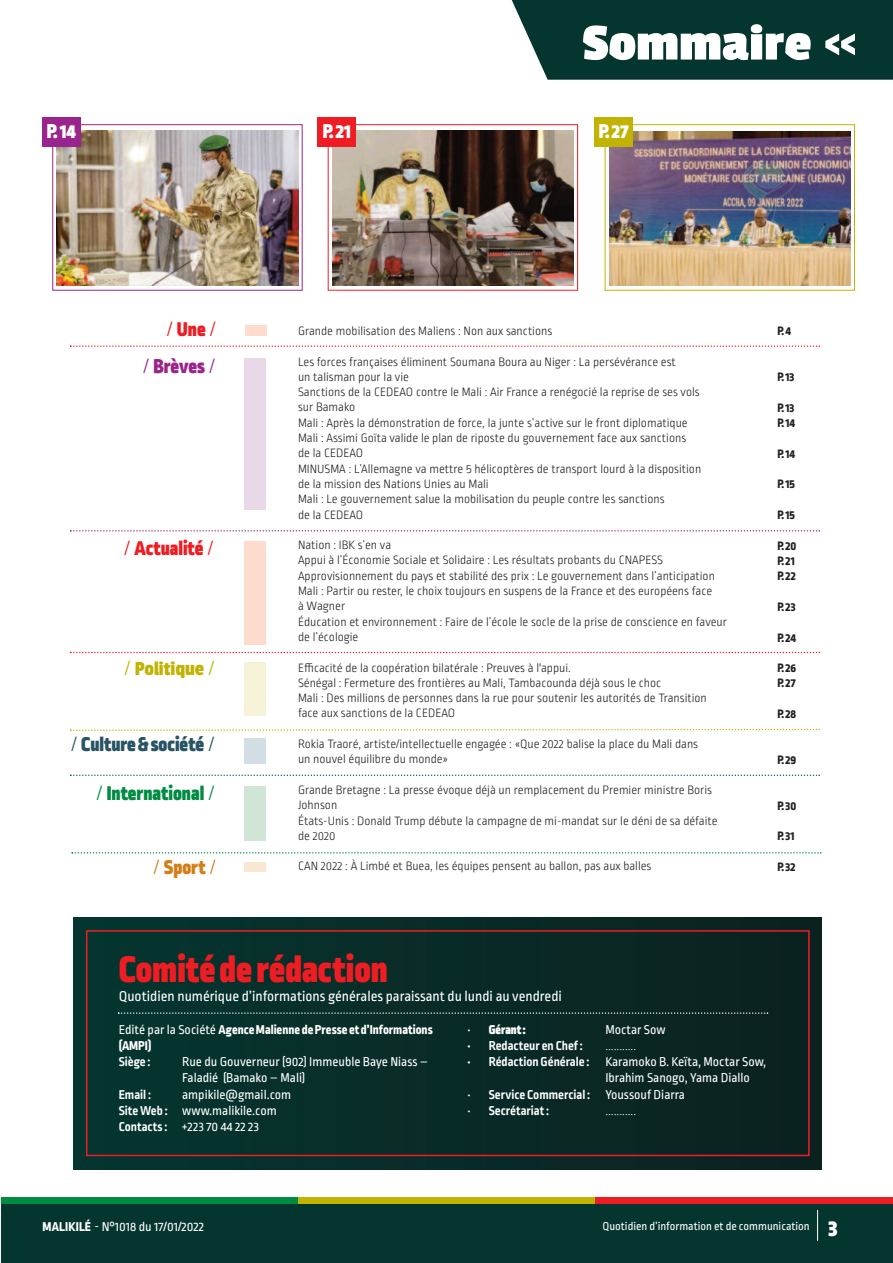
<style>
.page{position:relative;width:893px;height:1263px;background:#fff}
.page>*{position:absolute;margin:0;border:0;box-sizing:border-box;transform-origin:0 0}
.t1{font:700 54px "Passion One";color:#fff}
.t2{font:900 39px "Ropa Sans Pro";color:#ee1d23}
.t3{font:900 21px "Ropa Sans Pro";color:#275364}
.t4{font:900 21px "Ropa Sans Pro";color:#ee1d23}
.t5{font:900 21px "Ropa Sans Pro";color:#008b43}
.t6{font:900 21px "Ropa Sans Pro";color:#fff}
.t7{font:21px "Passion One";color:#c0b301}
.t8{font:900 21px "Ropa Sans Pro";color:#9b248a}
.t9{font:900 21px "Ropa Sans Pro";color:#d37e17}
.t10{font:15px "Ropa Sans Pro";color:#fff}
.t11{font:13.5px/16.2px "Ropa Sans Pro";color:#fff}
.t12{font:700 13.5px "Ropa Sans Pro";color:#fff}
.t13{font:800 13.5px/16.2px "Ropa Sans Pro";color:#fff}
.t14{font:300 13.5px "Ropa Sans Pro";color:#fff}
.t15{font:900 13.5px "Ropa Sans Pro";color:#fff}
.t16{font:300 12.75px/15.3px "Ropa Sans Pro";color:#231f20}
.t17{font:800 12.75px/15.3px "Ropa Sans Pro";color:#231f20}
.t18{font:12px "Ropa Sans Pro";color:#fff}
.s1{font-weight:300}
.s2{font-family:"Ropa Sans Pro";font-weight:300}
.s3{font-weight:400}
.s4{font-weight:700}
.s5{font-weight:800}
.s6{font-weight:900;font-size:24px}
</style>
<div class="page">
<div style="left:0;top:1203px;width:893px;height:60px;background:#05352f"></div>
<div style="left:0;top:1197px;width:298px;height:6px;background:#008b43"></div>
<div style="left:298px;top:1197px;width:297px;height:6px;background:#c0b301"></div>
<div style="left:595px;top:1197px;width:298px;height:6px;background:#ee1d23"></div>
<hr style="left:817px;top:1210px;width:1px;height:31px;background:#fff">
<div style="left:73px;top:917px;width:748px;height:252px;background:#082b27"></div>
<div style="left:86px;top:930px;width:724px;height:226px;border:2px solid #ee1d23"></div>
<svg style="left:512px;top:0;width:381px;height:80px;background:#14413b"></svg>
<svg style="left:118px;top:1012px;width:650px;height:2px"></svg>
<hr style="left:0;top:0;width:1px;height:1263px;background:#fff">
<div style="left:52px;top:124px;width:251px;height:167px;border:1px solid #9b248a"></div>
<div style="left:245px;top:325px;width:22px;height:11px;background:#fddcce"></div>
<div style="left:244px;top:358px;width:22px;height:152px;background:#e9d9e8"></div>
<div style="left:244px;top:541px;width:22px;height:104px;background:#fddcce"></div>
<div style="left:244px;top:662px;width:22px;height:53px;background:#f5f2d7"></div>
<div style="left:244px;top:738px;width:22px;height:26px;background:#d2dde4"></div>
<div style="left:244px;top:786px;width:22px;height:55px;background:#d1e5d7"></div>
<div style="left:244px;top:862px;width:22px;height:10px;background:#f8e7d3"></div>
<img style="left:57px;top:130px;width:241px;height:156px">
<div style="left:42px;top:117px;width:38px;height:29px;background:#99248e"></div>
<div style="left:328px;top:124px;width:250px;height:167px;border:1px solid #ee1d23"></div>
<img style="left:332px;top:130px;width:241px;height:156px">
<div style="left:318px;top:117px;width:38px;height:29px;background:#ee1d23"></div>
<div style="left:605px;top:124px;width:250px;height:167px;border:1px solid #c0b301"></div>
<img style="left:609px;top:131px;width:241px;height:155px">
<div style="left:595px;top:117px;width:38px;height:29px;background:#c0b301"></div>
<svg style="left:70px;top:345px;width:750px;height:2px"></svg>
<svg style="left:70px;top:530px;width:750px;height:2px"></svg>
<svg style="left:70px;top:652px;width:750px;height:1px"></svg>
<svg style="left:70px;top:728px;width:750px;height:3px"></svg>
<svg style="left:70px;top:774px;width:750px;height:2px"></svg>
<svg style="left:72px;top:852px;width:749px;height:1px"></svg>
<h1 class="t1" style="left:582px;top:15px;width:231px">Sommaire</h1>
<h3 class="t6" style="left:47px;top:124px;width:31px">P.14</h3>
<h3 class="t6" style="left:323px;top:124px;width:30px">P.21</h3>
<h3 class="t6" style="left:599px;top:124px;width:31px">P.27</h3>
<h3 class="t4" style="left:167px;top:323px;width:50px"><span class="s1">/</span> Une<span class="s1">/</span></h3>
<h3 class="t8" style="left:143px;top:359px;width:73px"><span class="s1">/</span> Brèves <span class="s1">/</span></h3>
<h3 class="t4" style="left:125px;top:541px;width:90px"><span class="s1">/</span> Actualité <span class="s1">/</span></h3>
<h3 class="t7" style="left:125px;top:658px;width:91px"><span class="s2">/</span> Politique <span class="s2">/</span></h3>
<h3 class="t3" style="left:71px;top:738px;width:144px"><span class="s1">/</span> Culture&amp;société <span class="s1">/</span></h3>
<h3 class="t5" style="left:97px;top:786px;width:119px"><span class="s1">/</span> International <span class="s1">/</span></h3>
<h3 class="t9" style="left:154px;top:860px;width:63px"><span class="s1">/</span> Sport <span class="s1">/</span></h3>
<p class="t16" style="left:298px;top:324px;width:256px">Grande mobilisation des Maliens : Non aux sanctions</p>
<p class="t16" style="left:298px;top:355px;width:405px">Les forces françaises éliminent Soumana Boura au Niger : La persévérance est<br>un talisman pour la vie<br>Sanctions de la CEDEAO contre le Mali : Air France a renégocié la reprise de ses vols sur Bamako<br>Mali : Après la démonstration de force, la junte s’active sur le front diplomatique Mali : Assimi Goïta valide le plan de riposte du gouvernement face aux sanctions de la CEDEAO<br>MINUSMA : L’Allemagne va mettre 5 hélicoptères de transport lourd à la disposition de la mission des Nations Unies au Mali<br>Mali : Le gouvernement salue la mobilisation du peuple contre les sanctions<br>de la CEDEAO</p>
<p class="t16" style="left:298px;top:538px;width:430px">Nation : IBK s’en va<br>Appui à l’Économie Sociale et Solidaire : Les résultats probants du CNAPESS Approvisionnement du pays et stabilité des prix : Le gouvernement dans l’anticipation Mali : Partir ou rester, le choix toujours en suspens de la France et des européens face<br>à Wagner<br>Éducation et environnement : Faire de l’école le socle de la prise de conscience en faveur de l’écologie</p>
<p class="t16" style="left:298px;top:661px;width:410px">Efficacité de la coopération bilatérale : Preuves à l'appui.<br>Sénégal : Fermeture des frontières au Mali, Tambacounda déjà sous le choc<br>Mali : Des millions de personnes dans la rue pour soutenir les autorités de Transition face aux sanctions de la CEDEAO</p>
<p class="t16" style="left:298px;top:737px;width:402px">Rokia Traoré, artiste/intellectuelle engagée : «Que 2022 balise la place du Mali dans un nouvel équilibre du monde»</p>
<p class="t16" style="left:298px;top:783px;width:421px">Grande Bretagne : La presse évoque déjà un remplacement du Premier ministre Boris Johnson<br>États-Unis : Donald Trump débute la campagne de mi-mandat sur le déni de sa défaite de 2020</p>
<p class="t16" style="left:298px;top:860px;width:355px">CAN 2022 : À Limbé et Buea, les équipes pensent au ballon, pas aux balles</p>
<p class="t17" style="left:777px;top:325px;width:15px">P. 4</p>
<p class="t17" style="left:777px;top:371px;width:19px">P.13</p>
<p class="t17" style="left:777px;top:401px;width:19px">P.13<br>P.14</p>
<p class="t17" style="left:777px;top:447px;width:19px">P.14</p>
<p class="t17" style="left:777px;top:478px;width:19px">P.15</p>
<p class="t17" style="left:777px;top:508px;width:19px">P.15</p>
<p class="t17" style="left:777px;top:539px;width:21px">P.20<br>P.21<br>P.22</p>
<p class="t17" style="left:777px;top:600px;width:20px">P.23</p>
<p class="t17" style="left:777px;top:631px;width:20px">P.24</p>
<p class="t17" style="left:777px;top:661px;width:20px">P.26<br>P.27</p>
<p class="t17" style="left:777px;top:707px;width:20px">P.28</p>
<p class="t17" style="left:777px;top:753px;width:20px">P.29</p>
<p class="t17" style="left:777px;top:799px;width:20px">P.30</p>
<p class="t17" style="left:777px;top:830px;width:19px">P.31</p>
<p class="t17" style="left:777px;top:860px;width:20px">P.32</p>
<h2 class="t2" style="left:119px;top:956px;width:271px">Comitéderédaction</h2>
<p class="t10" style="left:119px;top:991px;width:445px">Quotidien numérique d’informations générales paraissant du lundi au vendredi</p>
<p class="t15" style="left:467px;top:1025px;width:60px"><span class="s3">•</span> Gérant:</p>
<p class="t11" style="left:605px;top:1022px;width:62px">Moctar Sow</p>
<p class="t12" style="left:467px;top:1041px;width:117px">• Redacteur en Chef:</p>
<p class="t14" style="left:605px;top:1041px;width:32px">...........</p>
<p class="t11" style="left:605px;top:1055px;width:162px;text-indent:-138px"><span class="s4">• Rédaction Générale :</span> Karamoko B. Keïta, Moctar Sow,<br>Ibrahim Sanogo, Yama Diallo</p>
<p class="t12" style="left:467px;top:1090px;width:219px"><span class="s3">•</span> Service Commercial : <span class="s3">Youssouf Diarra</span></p>
<p class="t12" style="left:467px;top:1106px;width:83px"><span class="s3">•</span> Secrétariat:</p>
<p class="t14" style="left:605px;top:1106px;width:32px">...........</p>
<p class="t13" style="left:119px;top:1022px;width:316px"><span class="s3">Edité par la Société</span> AgenceMalienne dePresse et d’Informations (AMPI)</p>
<p class="t12" style="left:119px;top:1057px;width:33px">Siège :</p>
<p class="t11" style="left:182px;top:1055px;width:247px">Rue du Gouverneur (902) Immeuble Baye Niass –<br>Faladié (Bamako – Mali)</p>
<p class="t12" style="left:119px;top:1090px;width:34px">Email :</p>
<p class="t11" style="left:119px;top:1087px;width:174px;text-indent:64px">ampikile@gmail.com<br><span class="s4">SiteWeb :</span> www.malikile.com<br><span class="s4">Contacts:</span> +223 70 44 22 23</p>
<p class="t11" style="left:43px;top:1220px;width:163px"><span class="s5">MALIKILé</span> - N°1018 du 17/01/2022</p>
<p class="t18" style="left:603px;top:1222px;width:236px">Quotidien d’information et de communication <span class="s6">3</span></p>
</div>
